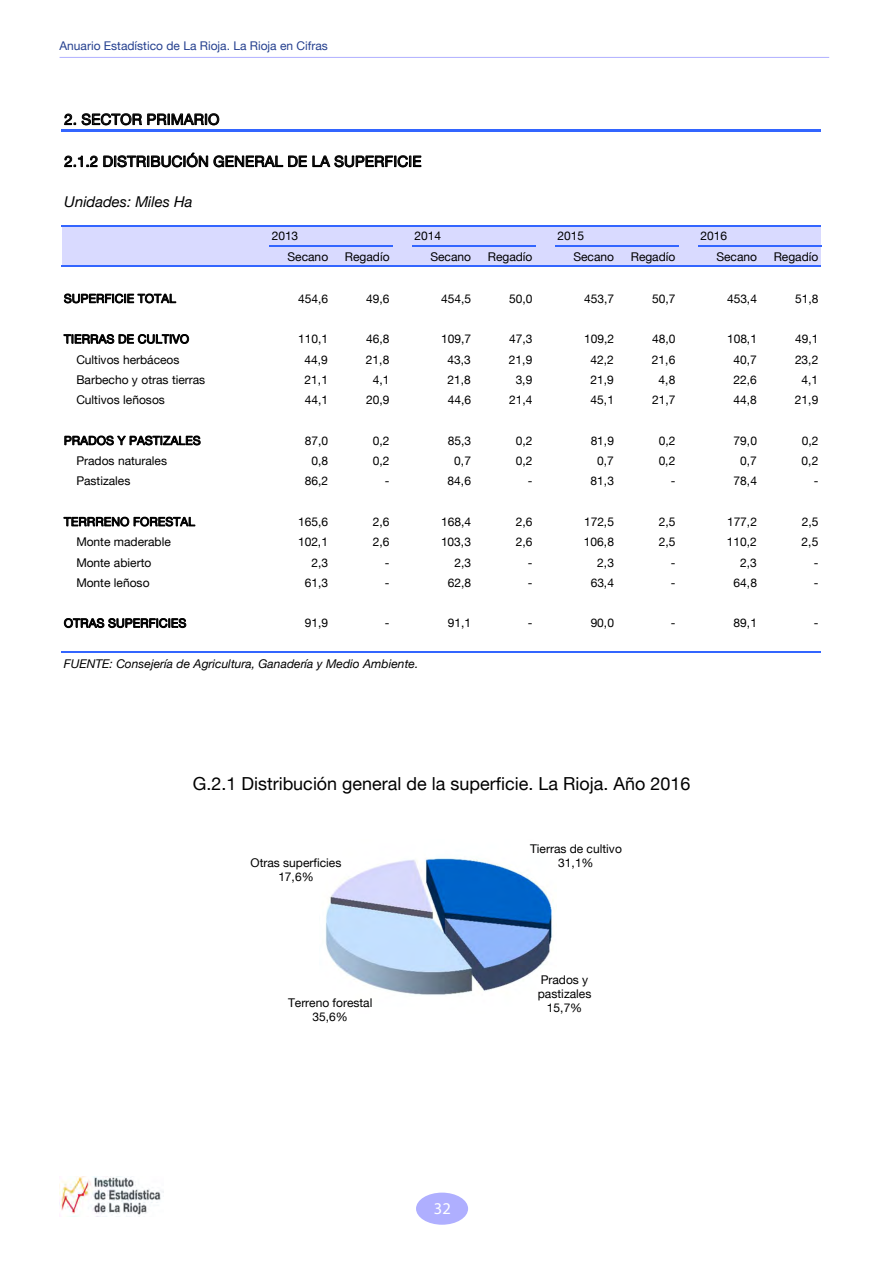
<style>
.page{position:relative;width:893px;height:1263px;background:#fff}
.page>*{position:absolute;margin:0;border:0;box-sizing:border-box;transform-origin:0 0}
.t1{font:18px "Helvetica Neue LT";letter-spacing:.005em;color:#000}
.t2{font:16.5px "Myriad Pro";color:#fff}
.t3{font:14.85px "Helvetica Neue LT";letter-spacing:.01em;color:#000}
.t4{font:italic 14.85px "Helvetica Neue LT";letter-spacing:-.005em;color:#000}
.t5{font:12px/14px "Helvetica Neue LT";color:#000;text-align:center}
.t6{font:italic 12px "Helvetica Neue LT";letter-spacing:.005em;color:#000}
.t7{font:12px "Helvetica Neue LT";color:#25408f}
</style>
<div class="page">
<div style="left:416px;top:1192px;width:52px;height:33px;background:#afafff;border-radius:50%"></div>
<img style="left:60px;top:1176px;width:103px;height:41px">
<hr style="left:60px;top:57px;width:769px;height:1px;background:#afafff">
<div style="left:62px;top:226px;width:759px;height:41px;background:#d9daff"></div>
<svg style="left:64px;top:114px;width:12px;height:11px"></svg>
<svg style="left:82px;top:113px;width:137px;height:12px"></svg>
<svg style="left:64px;top:153px;width:144px;height:14px"></svg>
<svg style="left:214px;top:155px;width:93px;height:12px"></svg>
<svg style="left:313px;top:155px;width:108px;height:12px"></svg>
<svg style="left:64px;top:294px;width:112px;height:9px"></svg>
<svg style="left:64px;top:334px;width:125px;height:10px"></svg>
<svg style="left:65px;top:436px;width:135px;height:9px"></svg>
<svg style="left:64px;top:517px;width:131px;height:9px"></svg>
<svg style="left:64px;top:618px;width:122px;height:10px"></svg>
<hr style="left:269px;top:245px;width:123px;height:2px;background:#3365ff">
<hr style="left:412px;top:245px;width:123px;height:2px;background:#3365ff">
<hr style="left:555px;top:245px;width:123px;height:2px;background:#3365ff">
<hr style="left:61px;top:129px;width:760px;height:3px;background:#3365ff">
<hr style="left:61px;top:225px;width:760px;height:2px;background:#3365ff">
<hr style="left:698px;top:245px;width:123px;height:2px;background:#3365ff">
<hr style="left:61px;top:266px;width:760px;height:1px;background:#3365ff">
<hr style="left:61px;top:651px;width:760px;height:2px;background:#3365ff">
<img style="left:325px;top:858px;width:228px;height:137px">
<p class="t7" style="left:60px;top:39px;width:270px">Anuario Estadístico de La Rioja. La Rioja en Cifras</p>
<p class="t3" style="left:64px;top:110px;width:157px">2. SECTOR PRIMARIO</p>
<p class="t3" style="left:64px;top:152px;width:359px">2.1.2 DISTRIBUCIÓN GENERAL DE LA SUPERFICIE</p>
<p class="t4" style="left:64px;top:193px;width:130px">Unidades: Miles Ha</p>
<p class="t5" style="left:272px;top:229px;width:28px">2013</p>
<p class="t5" style="left:415px;top:229px;width:28px">2014</p>
<p class="t5" style="left:558px;top:229px;width:28px">2015</p>
<p class="t5" style="left:700px;top:229px;width:28px">2016</p>
<p class="t5" style="left:288px;top:249px;width:42px">Secano</p>
<p class="t5" style="left:345px;top:249px;width:46px">Regadío</p>
<p class="t5" style="left:430px;top:249px;width:42px">Secano</p>
<p class="t5" style="left:488px;top:249px;width:46px">Regadío</p>
<p class="t5" style="left:573px;top:249px;width:42px">Secano</p>
<p class="t5" style="left:631px;top:249px;width:46px">Regadío</p>
<p class="t5" style="left:716px;top:249px;width:42px">Secano</p>
<p class="t5" style="left:774px;top:249px;width:46px">Regadío</p>
<p class="t5" style="left:64px;top:291px;width:113px">SUPERFICIE TOTAL</p>
<p class="t5" style="left:298px;top:291px;width:32px">454,6</p>
<p class="t5" style="left:366px;top:291px;width:25px">49,6</p>
<p class="t5" style="left:441px;top:291px;width:32px">454,5</p>
<p class="t5" style="left:509px;top:291px;width:25px">50,0</p>
<p class="t5" style="left:584px;top:291px;width:32px">453,7</p>
<p class="t5" style="left:652px;top:291px;width:25px">50,7</p>
<p class="t5" style="left:727px;top:291px;width:32px">453,4</p>
<p class="t5" style="left:795px;top:291px;width:25px">51,8</p>
<p class="t5" style="left:64px;top:332px;width:127px">TIERRAS DE CULTIVO</p>
<p class="t5" style="left:298px;top:332px;width:32px">110,1</p>
<p class="t5" style="left:366px;top:332px;width:25px">46,8</p>
<p class="t5" style="left:441px;top:332px;width:32px">109,7</p>
<p class="t5" style="left:509px;top:332px;width:25px">47,3</p>
<p class="t5" style="left:584px;top:332px;width:32px">109,2</p>
<p class="t5" style="left:652px;top:332px;width:25px">48,0</p>
<p class="t5" style="left:727px;top:332px;width:32px">108,1</p>
<p class="t5" style="left:795px;top:332px;width:25px">49,1</p>
<p class="t5" style="left:76px;top:352px;width:105px">Cultivos herbáceos</p>
<p class="t5" style="left:304px;top:352px;width:25px">44,9</p>
<p class="t5" style="left:366px;top:352px;width:25px">21,8</p>
<p class="t5" style="left:447px;top:352px;width:25px">43,3</p>
<p class="t5" style="left:509px;top:352px;width:25px">21,9</p>
<p class="t5" style="left:590px;top:352px;width:25px">42,2</p>
<p class="t5" style="left:652px;top:352px;width:25px">21,6</p>
<p class="t5" style="left:733px;top:352px;width:25px">40,7</p>
<p class="t5" style="left:795px;top:352px;width:25px">23,2</p>
<p class="t5" style="left:76px;top:372px;width:130px">Barbecho y otras tierras</p>
<p class="t5" style="left:305px;top:372px;width:25px">21,1</p>
<p class="t5" style="left:373px;top:372px;width:18px">4,1</p>
<p class="t5" style="left:448px;top:372px;width:25px">21,8</p>
<p class="t5" style="left:516px;top:372px;width:18px">3,9</p>
<p class="t5" style="left:591px;top:372px;width:25px">21,9</p>
<p class="t5" style="left:659px;top:372px;width:18px">4,8</p>
<p class="t5" style="left:733px;top:372px;width:25px">22,6</p>
<p class="t5" style="left:802px;top:372px;width:18px">4,1</p>
<p class="t5" style="left:76px;top:393px;width:90px">Cultivos leñosos</p>
<p class="t5" style="left:305px;top:393px;width:25px">44,1</p>
<p class="t5" style="left:366px;top:393px;width:25px">20,9</p>
<p class="t5" style="left:448px;top:393px;width:25px">44,6</p>
<p class="t5" style="left:509px;top:393px;width:25px">21,4</p>
<p class="t5" style="left:591px;top:393px;width:25px">45,1</p>
<p class="t5" style="left:652px;top:393px;width:25px">21,7</p>
<p class="t5" style="left:734px;top:393px;width:25px">44,8</p>
<p class="t5" style="left:795px;top:393px;width:25px">21,9</p>
<p class="t5" style="left:64px;top:433px;width:138px">PRADOS Y PASTIZALES</p>
<p class="t5" style="left:305px;top:433px;width:25px">87,0</p>
<p class="t5" style="left:373px;top:433px;width:18px">0,2</p>
<p class="t5" style="left:448px;top:433px;width:25px">85,3</p>
<p class="t5" style="left:516px;top:433px;width:18px">0,2</p>
<p class="t5" style="left:591px;top:433px;width:25px">81,9</p>
<p class="t5" style="left:659px;top:433px;width:18px">0,2</p>
<p class="t5" style="left:734px;top:433px;width:25px">79,0</p>
<p class="t5" style="left:802px;top:433px;width:18px">0,2</p>
<p class="t5" style="left:76px;top:454px;width:92px">Prados naturales</p>
<p class="t5" style="left:311px;top:454px;width:18px">0,8</p>
<p class="t5" style="left:373px;top:454px;width:18px">0,2</p>
<p class="t5" style="left:454px;top:454px;width:18px">0,7</p>
<p class="t5" style="left:516px;top:454px;width:18px">0,2</p>
<p class="t5" style="left:597px;top:454px;width:18px">0,7</p>
<p class="t5" style="left:659px;top:454px;width:18px">0,2</p>
<p class="t5" style="left:740px;top:454px;width:18px">0,7</p>
<p class="t5" style="left:802px;top:454px;width:18px">0,2</p>
<p class="t5" style="left:76px;top:474px;width:56px">Pastizales</p>
<p class="t5" style="left:305px;top:474px;width:25px">86,2</p>
<p class="t5" style="left:385px;top:474px;width:6px">-</p>
<p class="t5" style="left:448px;top:474px;width:25px">84,6</p>
<p class="t5" style="left:528px;top:474px;width:6px">-</p>
<p class="t5" style="left:591px;top:474px;width:25px">81,3</p>
<p class="t5" style="left:671px;top:474px;width:6px">-</p>
<p class="t5" style="left:734px;top:474px;width:25px">78,4</p>
<p class="t5" style="left:814px;top:474px;width:6px">-</p>
<p class="t5" style="left:64px;top:514px;width:132px">TERRRENO FORESTAL</p>
<p class="t5" style="left:298px;top:514px;width:32px">165,6</p>
<p class="t5" style="left:373px;top:514px;width:18px">2,6</p>
<p class="t5" style="left:441px;top:514px;width:32px">168,4</p>
<p class="t5" style="left:516px;top:514px;width:18px">2,6</p>
<p class="t5" style="left:584px;top:514px;width:32px">172,5</p>
<p class="t5" style="left:659px;top:514px;width:18px">2,5</p>
<p class="t5" style="left:727px;top:514px;width:32px">177,2</p>
<p class="t5" style="left:802px;top:514px;width:18px">2,5</p>
<p class="t5" style="left:76px;top:535px;width:96px">Monte maderable</p>
<p class="t5" style="left:298px;top:535px;width:32px">102,1</p>
<p class="t5" style="left:373px;top:535px;width:18px">2,6</p>
<p class="t5" style="left:441px;top:535px;width:32px">103,3</p>
<p class="t5" style="left:516px;top:535px;width:18px">2,6</p>
<p class="t5" style="left:584px;top:535px;width:32px">106,8</p>
<p class="t5" style="left:659px;top:535px;width:18px">2,5</p>
<p class="t5" style="left:727px;top:535px;width:32px">110,2</p>
<p class="t5" style="left:802px;top:535px;width:18px">2,5</p>
<p class="t5" style="left:76px;top:555px;width:77px">Monte abierto</p>
<p class="t5" style="left:311px;top:555px;width:18px">2,3</p>
<p class="t5" style="left:385px;top:555px;width:6px">-</p>
<p class="t5" style="left:454px;top:555px;width:18px">2,3</p>
<p class="t5" style="left:528px;top:555px;width:6px">-</p>
<p class="t5" style="left:597px;top:555px;width:18px">2,3</p>
<p class="t5" style="left:671px;top:555px;width:6px">-</p>
<p class="t5" style="left:740px;top:555px;width:18px">2,3</p>
<p class="t5" style="left:814px;top:555px;width:6px">-</p>
<p class="t5" style="left:76px;top:575px;width:75px">Monte leñoso</p>
<p class="t5" style="left:305px;top:575px;width:25px">61,3</p>
<p class="t5" style="left:385px;top:575px;width:6px">-</p>
<p class="t5" style="left:448px;top:575px;width:25px">62,8</p>
<p class="t5" style="left:528px;top:575px;width:6px">-</p>
<p class="t5" style="left:591px;top:575px;width:25px">63,4</p>
<p class="t5" style="left:671px;top:575px;width:6px">-</p>
<p class="t5" style="left:734px;top:575px;width:25px">64,8</p>
<p class="t5" style="left:814px;top:575px;width:6px">-</p>
<p class="t5" style="left:64px;top:616px;width:124px">OTRAS SUPERFICIES</p>
<p class="t5" style="left:305px;top:616px;width:25px">91,9</p>
<p class="t5" style="left:385px;top:616px;width:6px">-</p>
<p class="t5" style="left:448px;top:616px;width:25px">91,1</p>
<p class="t5" style="left:528px;top:616px;width:6px">-</p>
<p class="t5" style="left:591px;top:616px;width:25px">90,0</p>
<p class="t5" style="left:671px;top:616px;width:6px">-</p>
<p class="t5" style="left:734px;top:616px;width:25px">89,1</p>
<p class="t5" style="left:814px;top:616px;width:6px">-</p>
<p class="t6" style="left:64px;top:656px;width:356px">FUENTE: Consejería de Agricultura, Ganadería y Medio Ambiente.</p>
<p class="t1" style="left:193px;top:773px;width:499px">G.2.1 Distribución general de la superficie. La Rioja. Año 2016</p>
<p class="t5" style="left:251px;top:856px;width:92px">Otras superficies<br>17,6%</p>
<p class="t5" style="left:288px;top:995px;width:86px">Terreno forestal</p>
<p class="t5" style="left:312px;top:1009px;width:37px">35,6%</p>
<h2 class="t2" style="left:434px;top:1198px;width:18px">32</h2>
<p class="t5" style="left:530px;top:841px;width:93px">Tierras de cultivo<br>31,1%</p>
<p class="t5" style="left:538px;top:972px;width:55px;text-align:left">Prados y pastizales</p>
<p class="t5" style="left:547px;top:1000px;width:37px">15,7%</p>
</div>
